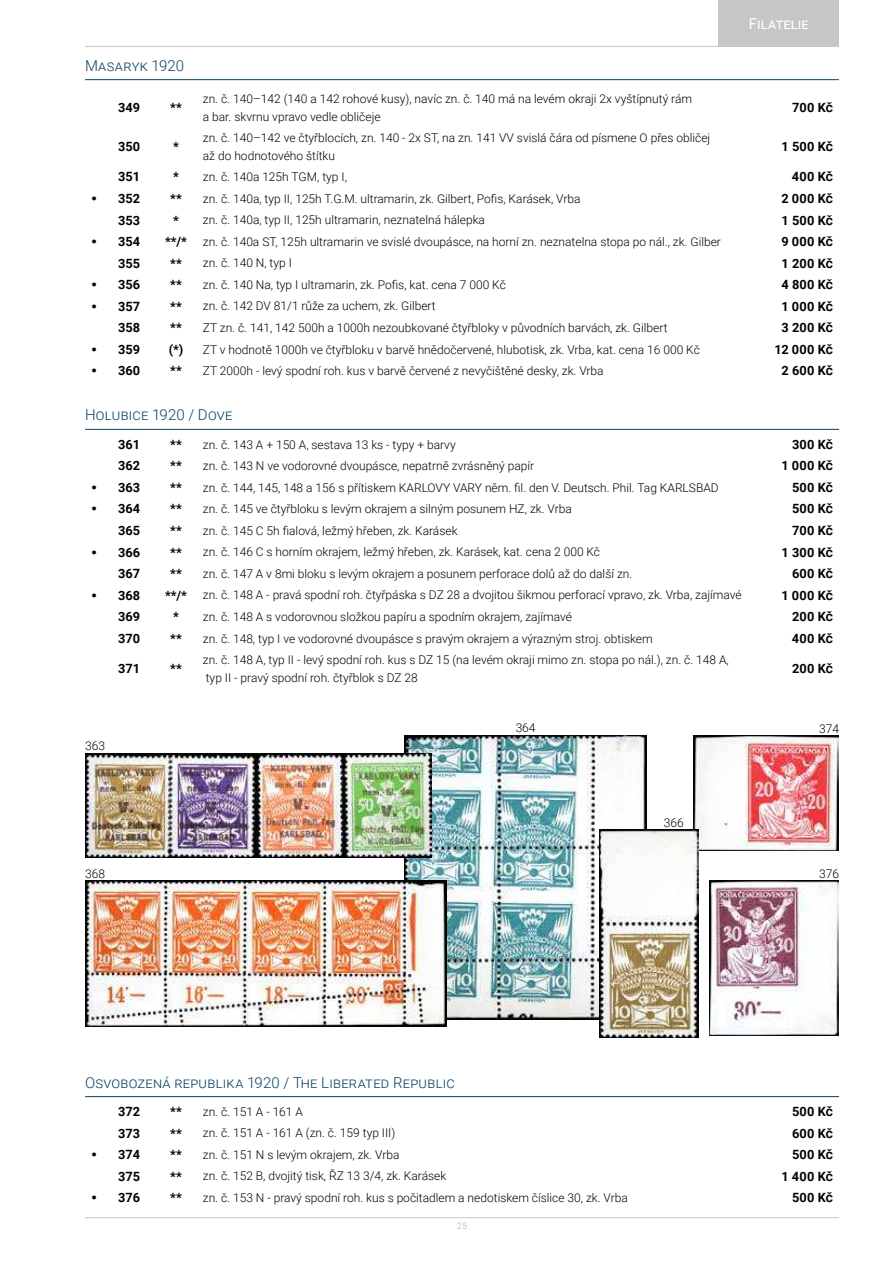
<style>
.page{position:relative;width:893px;height:1263px;background:#fff}
.page>*{position:absolute;margin:0;border:0;box-sizing:border-box;transform-origin:0 0}
.t1{font:300 15px "Roboto";letter-spacing:.015em;color:#094264}
.t2{font:15px "Roboto";color:#fff}
.t3{font:700 12.75px "Roboto";color:#000}
.t4{font:300 12px/18px "Roboto";color:#000}
.t5{font:9px "Roboto";color:#c6c6c6}
.s1{font-weight:700;font-size:12.75px}
</style>
<div class="page">
<div style="left:719px;top:0;width:120px;height:47px;background:#c6c6c6"></div>
<hr style="left:85px;top:1217px;width:754px;height:1px;background:#c6c6c6">
<hr style="left:85px;top:46px;width:754px;height:1px;background:#c6c6c6">
<img style="left:405px;top:735px;width:241px;height:284px">
<hr style="left:85px;top:79px;width:754px;height:1px;background:#094264">
<hr style="left:85px;top:429px;width:754px;height:1px;background:#094264">
<img style="left:85px;top:753px;width:347px;height:105px">
<img style="left:85px;top:880px;width:361px;height:146px">
<img style="left:694px;top:735px;width:145px;height:116px">
<img style="left:709px;top:880px;width:130px;height:155px">
<hr style="left:85px;top:1096px;width:754px;height:1px;background:#094264">
<img style="left:599px;top:829px;width:100px;height:208px">
<p class="t2" style="left:749px;top:13px;width:61px">Filatelie</p>
<p class="t1" style="left:85px;top:55px;width:101px">Masaryk 1920</p>
<p class="t3" style="left:118px;top:99px;width:23px">349</p>
<p class="t3" style="left:170px;top:103px;width:13px">**</p>
<p class="t4" style="left:203px;top:89px;width:491px">zn. č. 140–142 (140 a 142 rohové kusy), navíc zn. č. 140 má na levém okraji 2x vyštípnutý rám a bar. skvrnu vpravo vedle obličeje</p>
<p class="t3" style="left:792px;top:99px;width:42px">700 Kč</p>
<p class="t3" style="left:118px;top:138px;width:23px">350</p>
<p class="t3" style="left:173px;top:142px;width:7px">*</p>
<p class="t4" style="left:203px;top:128px;width:509px">zn. č. 140–142 ve čtyřblocích, zn. 140 - 2x ST, na zn. 141 VV svislá čára od písmene O přes obličej až do hodnotového štítku</p>
<p class="t3" style="left:781px;top:138px;width:53px">1 500 Kč</p>
<p class="t3" style="left:118px;top:168px;width:23px">351</p>
<p class="t4" style="left:173px;top:167px;width:175px"><span class="s1">*</span> zn. č. 140a 125h TGM, typ I,</p>
<p class="t3" style="left:792px;top:168px;width:42px">400 Kč</p>
<p class="t3" style="left:91px;top:189px;width:50px"><sup>●</sup> 352</p>
<p class="t3" style="left:170px;top:193px;width:13px">**</p>
<p class="t4" style="left:203px;top:189px;width:379px">zn. č. 140a, typ II, 125h T.G.M. ultramarin, zk. Gilbert, Po昀椀s, Karásek, Vrba</p>
<p class="t3" style="left:781px;top:189px;width:53px">2 000 Kč</p>
<p class="t3" style="left:118px;top:211px;width:23px">353</p>
<p class="t4" style="left:173px;top:210px;width:313px"><span class="s1">*</span> zn. č. 140a, typ II, 125h ultramarin, neznatelná hálepka</p>
<p class="t3" style="left:781px;top:211px;width:53px">1 500 Kč</p>
<p class="t3" style="left:91px;top:233px;width:50px"><sup>●</sup> 354</p>
<p class="t4" style="left:165px;top:232px;width:557px"><span class="s1">**/*</span> zn. č. 140a ST, 125h ultramarin ve svislé dvoupásce, na horní zn. neznatelna stopa po nál., zk. Gilber</p>
<p class="t3" style="left:781px;top:233px;width:53px">9 000 Kč</p>
<p class="t3" style="left:118px;top:254px;width:23px">355</p>
<p class="t3" style="left:170px;top:258px;width:13px">**</p>
<p class="t4" style="left:203px;top:254px;width:91px">zn. č. 140 N, typ I</p>
<p class="t3" style="left:782px;top:254px;width:53px">1 200 Kč</p>
<p class="t3" style="left:91px;top:276px;width:50px"><sup>●</sup> 356</p>
<p class="t3" style="left:170px;top:280px;width:13px">**</p>
<p class="t4" style="left:203px;top:275px;width:304px">zn. č. 140 Na, typ I ultramarin, zk. Po昀椀s, kat. cena 7 000 Kč</p>
<p class="t3" style="left:781px;top:276px;width:53px">4 800 Kč</p>
<p class="t3" style="left:91px;top:297px;width:50px"><sup>●</sup> 357</p>
<p class="t3" style="left:170px;top:301px;width:13px">**</p>
<p class="t4" style="left:203px;top:297px;width:234px">zn. č. 142 DV 81/1 růže za uchem, zk. Gilbert</p>
<p class="t3" style="left:781px;top:297px;width:53px">1 000 Kč</p>
<p class="t3" style="left:118px;top:319px;width:23px">358</p>
<p class="t3" style="left:170px;top:323px;width:13px">**</p>
<p class="t4" style="left:203px;top:318px;width:466px">ZT zn. č. 141, 142 500h a 1000h nezoubkované čtyřbloky v původních barvách, zk. Gilbert</p>
<p class="t3" style="left:782px;top:319px;width:53px">3 200 Kč</p>
<p class="t3" style="left:91px;top:340px;width:50px"><sup>●</sup> 359</p>
<p class="t3" style="left:169px;top:340px;width:16px">(*)</p>
<p class="t4" style="left:203px;top:340px;width:498px">ZT v hodnotě 1000h ve čtyřbloku v barvě hnědočervené, hlubotisk, zk. Vrba, kat. cena 16 000 Kč</p>
<p class="t3" style="left:775px;top:340px;width:60px">12 000 Kč</p>
<p class="t3" style="left:91px;top:362px;width:50px"><sup>●</sup> 360</p>
<p class="t3" style="left:170px;top:366px;width:13px">**</p>
<p class="t4" style="left:203px;top:361px;width:402px">ZT 2000h - levý spodní roh. kus v barvě červené z nevyčištěné desky, zk. Vrba</p>
<p class="t3" style="left:781px;top:362px;width:53px">2 600 Kč</p>
<p class="t1" style="left:85px;top:405px;width:149px">Holubice 1920 / Dove</p>
<p class="t3" style="left:118px;top:435px;width:23px">361</p>
<p class="t3" style="left:170px;top:439px;width:13px">**</p>
<p class="t4" style="left:203px;top:435px;width:254px">zn. č. 143 A + 150 A, sestava 13 ks - typy + barvy</p>
<p class="t3" style="left:792px;top:435px;width:42px">300 Kč</p>
<p class="t3" style="left:118px;top:457px;width:23px">362</p>
<p class="t3" style="left:170px;top:461px;width:13px">**</p>
<p class="t4" style="left:203px;top:456px;width:333px">zn. č. 143 N ve vodorovné dvoupásce, nepatrně zvrásněný papír</p>
<p class="t3" style="left:781px;top:457px;width:53px">1 000 Kč</p>
<p class="t3" style="left:91px;top:478px;width:50px"><sup>●</sup> 363</p>
<p class="t3" style="left:170px;top:482px;width:13px">**</p>
<p class="t4" style="left:203px;top:478px;width:517px">zn. č. 144, 145, 148 a 156 s přítiskem KARLOVY VARY něm. 昀椀l. den V. Deutsch. Phil. Tag KARLSBAD</p>
<p class="t3" style="left:792px;top:478px;width:42px">500 Kč</p>
<p class="t3" style="left:91px;top:500px;width:50px"><sup>●</sup> 364</p>
<p class="t3" style="left:170px;top:504px;width:13px">**</p>
<p class="t4" style="left:203px;top:499px;width:370px">zn. č. 145 ve čtyřbloku s levým okrajem a silným posunem HZ, zk. Vrba</p>
<p class="t3" style="left:792px;top:500px;width:42px">500 Kč</p>
<p class="t3" style="left:118px;top:522px;width:23px">365</p>
<p class="t3" style="left:170px;top:525px;width:13px">**</p>
<p class="t4" style="left:203px;top:521px;width:256px">zn. č. 145 C 5h 昀椀alová, ležmý hřeben, zk. Karásek</p>
<p class="t3" style="left:792px;top:522px;width:42px">700 Kč</p>
<p class="t3" style="left:91px;top:543px;width:50px"><sup>●</sup> 366</p>
<p class="t3" style="left:170px;top:547px;width:13px">**</p>
<p class="t4" style="left:203px;top:543px;width:399px">zn. č. 146 C s horním okrajem, ležmý hřeben, zk. Karásek, kat. cena 2 000 Kč</p>
<p class="t3" style="left:781px;top:543px;width:53px">1 300 Kč</p>
<p class="t3" style="left:118px;top:565px;width:23px">367</p>
<p class="t3" style="left:170px;top:569px;width:13px">**</p>
<p class="t4" style="left:203px;top:564px;width:431px">zn. č. 147 A v 8mi bloku s levým okrajem a posunem perforace dolů až do další zn.</p>
<p class="t3" style="left:792px;top:565px;width:42px">600 Kč</p>
<p class="t3" style="left:91px;top:586px;width:50px"><sup>●</sup> 368</p>
<p class="t4" style="left:165px;top:586px;width:578px"><span class="s1">**/*</span> zn. č. 148 A - pravá spodní roh. čtyřpáska s DZ 28 a dvojitou šikmou perforací vpravo, zk. Vrba, zajímavé</p>
<p class="t3" style="left:781px;top:586px;width:53px">1 000 Kč</p>
<p class="t3" style="left:118px;top:608px;width:23px">369</p>
<p class="t4" style="left:173px;top:607px;width:400px"><span class="s1">*</span> zn. č. 148 A s vodorovnou složkou papíru a spodním okrajem, zajímavé</p>
<p class="t3" style="left:792px;top:608px;width:42px">200 Kč</p>
<p class="t3" style="left:118px;top:629px;width:23px">370</p>
<p class="t3" style="left:170px;top:633px;width:13px">**</p>
<p class="t4" style="left:203px;top:629px;width:451px">zn. č. 148, typ I ve vodorovné dvoupásce s pravým okrajem a výrazným stroj. obtiskem</p>
<p class="t3" style="left:792px;top:629px;width:42px">400 Kč</p>
<p class="t3" style="left:118px;top:660px;width:23px">371</p>
<p class="t3" style="left:170px;top:664px;width:13px">**</p>
<p class="t4" style="left:203px;top:650px;width:527px">zn. č. 148 A, typ II - levý spodní roh. kus s DZ 15 (na levém okraji mimo zn. stopa po nál.), zn. č. 148 A, typ II - pravý spodní roh. čtyřblok s DZ 28</p>
<p class="t3" style="left:792px;top:660px;width:42px">200 Kč</p>
<p class="t4" style="left:85px;top:737px;width:21px">363</p>
<p class="t4" style="left:85px;top:865px;width:21px">368</p>
<p class="t4" style="left:516px;top:718px;width:21px">364</p>
<p class="t4" style="left:664px;top:813px;width:21px">366</p>
<p class="t4" style="left:819px;top:719px;width:21px">374</p>
<p class="t4" style="left:819px;top:864px;width:21px">376</p>
<p class="t1" style="left:85px;top:1072px;width:371px">Osvobozená republika 1920 / The Liberated Republic</p>
<p class="t3" style="left:118px;top:1102px;width:23px">372</p>
<p class="t3" style="left:170px;top:1106px;width:13px">**</p>
<p class="t4" style="left:203px;top:1102px;width:102px">zn. č. 151 A - 161 A</p>
<p class="t3" style="left:792px;top:1102px;width:42px">500 Kč</p>
<p class="t3" style="left:118px;top:1124px;width:23px">373</p>
<p class="t3" style="left:170px;top:1128px;width:13px">**</p>
<p class="t4" style="left:203px;top:1123px;width:194px">zn. č. 151 A - 161 A (zn. č. 159 typ III)</p>
<p class="t3" style="left:792px;top:1124px;width:42px">600 Kč</p>
<p class="t3" style="left:91px;top:1146px;width:50px"><sup>●</sup> 374</p>
<p class="t3" style="left:170px;top:1149px;width:13px">**</p>
<p class="t4" style="left:203px;top:1145px;width:198px">zn. č. 151 N s levým okrajem, zk. Vrba</p>
<p class="t3" style="left:792px;top:1146px;width:42px">500 Kč</p>
<p class="t3" style="left:118px;top:1167px;width:23px">375</p>
<p class="t3" style="left:170px;top:1171px;width:13px">**</p>
<p class="t4" style="left:203px;top:1167px;width:245px">zn. č. 152 B, dvojitý tisk, ŘZ 13 3/4, zk. Karásek</p>
<p class="t3" style="left:781px;top:1167px;width:53px">1 400 Kč</p>
<p class="t3" style="left:91px;top:1189px;width:50px"><sup>●</sup> 376</p>
<p class="t3" style="left:170px;top:1193px;width:13px">**</p>
<p class="t4" style="left:203px;top:1188px;width:427px">zn. č. 153 N - pravý spodní roh. kus s počitadlem a nedotiskem číslice 30, zk. Vrba</p>
<p class="t3" style="left:792px;top:1189px;width:42px">500 Kč</p>
<p class="t5" style="left:457px;top:1220px;width:12px">25</p>
</div>
